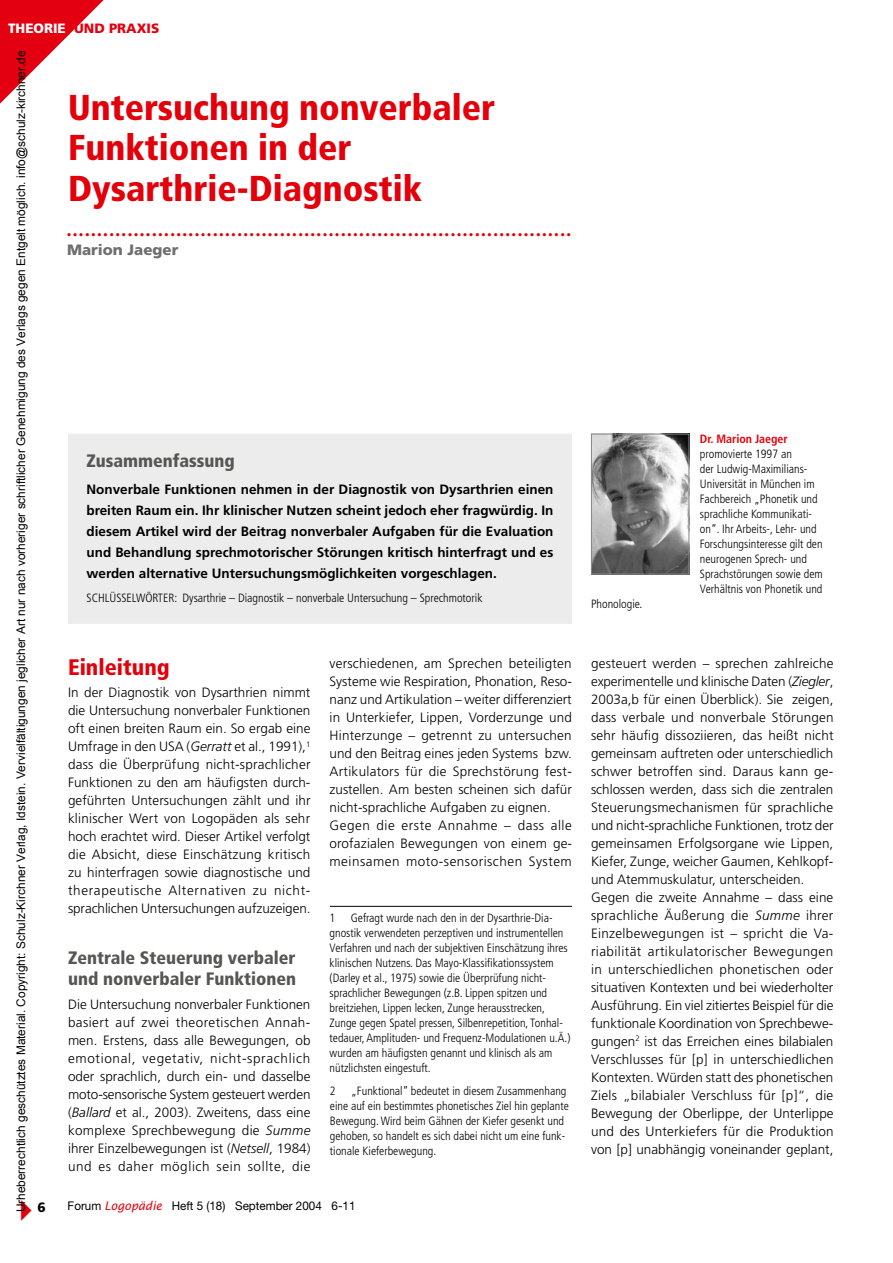
<style>
.page{position:relative;width:893px;height:1263px;background:#fff}
.page>*{position:absolute;margin:0;border:0;box-sizing:border-box;transform-origin:0 0}
.t1{font:900 condensed 36px/40.5px "Frutiger";color:#e3000b}
.t2{font:900 condensed 22.5px "Frutiger";color:#e3000b}
.t3{font:700 18.75px "Times";color:#e3000b}
.t4{font:900 condensed 18px/21px "Frutiger";color:#565655}
.t5{font:900 15px "Frutiger";color:#6e6e6e}
.t6{font:300 13.5px/18px "Frutiger";color:#000;text-align:justify}
.t7{font:700 13.5px/21px "Frutiger";color:#000;text-align:justify}
.t8{font:900 13.5px "Frutiger";color:#e3000b}
.t9{font:900 13.5px "Frutiger";color:#e30011}
.t10{font:900 13.5px "Frutiger";color:#000}
.t11{font:300 condensed 12px/15px "Frutiger LT";color:#000}
.t12{font:12px "Helvetica Neue";color:#000}
.t13{font:700 condensed 12px "Frutiger LT";color:#e3000b}
.t14{font:11.85px "Arial";color:#000}
.s1{color:#fff}
.s2{font-style:italic}
.s3{font-family:"Lucida Sans";font-style:italic;color:#e3000b}
</style>
<div class="page">
<div style="left:69px;top:434px;width:502px;height:189px;background:#ececec"></div>
<div style="left:68px;top:434px;width:504px;height:190px;border:2px solid #ececec"></div>
<hr style="left:330px;top:906px;width:242px;height:1px;background:#000">
<img style="left:593px;top:436px;width:94px;height:136px">
<div style="left:591px;top:434px;width:98px;height:140px;border:1px solid #868786"></div>
<svg style="left:0;top:0;width:104px;height:104px"></svg>
<p class="t9" style="left:8px;top:20px;width:153px"><span class="s1">THEORIE</span> UND PRAXIS</p>
<p class="t14" style="left:13px;top:1212px;width:1163px;rotate:-90deg">Urheberrechtlich geschütztes Material. Copyright: Schulz-Kirchner Verlag, Idstein. Vervielfältigungen jeglicher Art nur nach vorheriger schriftlicher Genehmigung des Verlags gegen Entgelt möglich. info@schulz-kirchner.de</p>
<p class="t8" style="left:23px;top:23px;width:149px">THEORIE UND PRAXIS</p>
<h1 class="t1" style="left:68px;top:87px;width:429px">Untersuchung nonverbaler<br>Funktionen in der<br>Dysarthrie-Diagnostik</h1>
<p class="t5" style="left:67px;top:241px;width:113px">Marion Jaeger</p>
<h3 class="t3" style="left:67px;top:219px;width:506px">...................................................................................</h3>
<p class="t13" style="left:700px;top:431px;width:89px">Dr. Marion Jaeger</p>
<p class="t11" style="left:700px;top:446px;width:124px">promovierte 1997 an<br>der Ludwig-Maximilians-<br>Universität in München im<br>Fachbereich „Phonetik und sprachliche Kommunikati&shy;on“. Ihr Arbeits-, Lehr- und<br>Forschungsinteresse gilt den neurogenen Sprech- und<br>Sprachstörungen sowie dem<br>Verhältnis von Phonetik und</p>
<h3 class="t4" style="left:87px;top:450px;width:150px">Zusammenfassung</h3>
<p class="t7" style="left:87px;top:479px;width:468px">Nonverbale Funktionen nehmen in der Diagnostik von Dysarthrien einen breiten Raum ein. Ihr klinischer Nutzen scheint jedoch eher fragwürdig. In diesem Artikel wird der Beitrag nonverbaler Aufgaben für die Evaluation und Behandlung sprechmotorischer Störungen kritisch hinterfragt und es werden alternative Untersuchungsmöglichkeiten vorgeschlagen.</p>
<p class="t11" style="left:87px;top:591px;width:397px">SCHLÜSSELWÖRTER: Dysarthrie – Diagnostik – nonverbale Untersuchung – Sprechmotorik</p>
<p class="t11" style="left:591px;top:596px;width:53px">Phonologie.</p>
<p class="t6" style="left:330px;top:654px;width:244px;text-align:left">verschiedenen, am Sprechen beteiligten Systeme wie Respiration, Phonation, Reso&shy;nanz und Artikulation – weiter differenziert in Unterkiefer, Lippen, Vorderzunge und Hinterzunge – getrennt zu untersuchen und den Beitrag eines jeden Systems bzw.<br>Artikulators für die Sprechstörung fest&shy;zustellen. Am besten scheinen sich dafür nicht-sprachliche Aufgaben zu eignen.<br>Gegen die erste Annahme – dass alle orofazialen Bewegungen von einem ge&shy;meinsamen moto-sensorischen System</p>
<p class="t6" style="left:591px;top:654px;width:244px;text-align:left">gesteuert werden – sprechen zahlreiche experimentelle und klinische Daten (<span class="s2">Ziegler</span>, 2003a,b für einen Überblick). Sie zeigen, dass verbale und nonverbale Störungen sehr häufig dissoziieren, das heißt nicht gemeinsam auftreten oder unterschiedlich schwer betroffen sind. Daraus kann ge&shy;schlossen werden, dass sich die zentralen Steuerungsmechanismen für sprachliche und nicht-sprachliche Funktionen, trotz der gemeinsamen Erfolgsorgane wie Lippen, Kiefer, Zunge, weicher Gaumen, Kehlkopf&shy;und Atemmuskulatur, unterscheiden.<br>Gegen die zweite Annahme – dass eine sprachliche Äußerung die <span class="s2">Summe</span> ihrer Einzelbewegungen ist – spricht die Va&shy;riabilität artikulatorischer Bewegungen in unterschiedlichen phonetischen oder situativen Kontexten und bei wiederholter Ausführung. Ein viel zitiertes Beispiel für die funktionale Koordination von Sprechbewe&shy;gungen<sup>2</sup> ist das Erreichen eines bilabialen Verschlusses für [p] in unterschiedlichen Kontexten. Würden statt des phonetischen Ziels „bilabialer Verschluss für [p]“, die Bewegung der Oberlippe, der Unterlippe und des Unterkiefers für die Produktion von [p] unabhängig voneinander geplant,</p>
<h2 class="t2" style="left:68px;top:653px;width:103px">Einleitung</h2>
<p class="t6" style="left:68px;top:683px;width:244px">In der Diagnostik von Dysarthrien nimmt die Untersuchung nonverbaler Funktionen oft einen breiten Raum ein. So ergab eine Umfrage in den USA (<span class="s2">Gerratt</span> et al., 1991),<sup>1 </sup>dass die Überprüfung nicht-sprachlicher Funktionen zu den am häufigsten durch&shy;geführten Untersuchungen zählt und ihr klinischer Wert von Logopäden als sehr hoch erachtet wird. Dieser Artikel verfolgt die Absicht, diese Einschätzung kritisch zu hinterfragen sowie diagnostische und therapeutische Alternativen zu nicht&shy;sprachlichen Untersuchungen aufzuzeigen.</p>
<h3 class="t4" style="left:68px;top:947px;width:230px">Zentrale Steuerung verbaler und nonverbaler Funktionen</h3>
<p class="t6" style="left:68px;top:996px;width:244px">Die Untersuchung nonverbaler Funktionen basiert auf zwei theoretischen Annah&shy;men. Erstens, dass alle Bewegungen, ob emotional, vegetativ, nicht-sprachlich oder sprachlich, durch ein- und dasselbe moto-sensorische System gesteuert werden (<span class="s2">Ballard</span> et al., 2003). Zweitens, dass eine komplexe Sprechbewegung die <span class="s2">Summe </span>ihrer Einzelbewegungen ist (<span class="s2">Netsell</span>, 1984) und es daher möglich sein sollte, die</p>
<p class="t11" style="left:330px;top:911px;width:242px;text-indent:21px">Gefragt wurde nach den in der Dysarthrie-Dia&shy;gnostik verwendeten perzeptiven und instrumentellen Verfahren und nach der subjektiven Einschätzung ihres klinischen Nutzens. Das Mayo-Klassifikationssystem (Darley et al., 1975) sowie die Überprüfung nicht&shy;sprachlicher Bewegungen (z.B. Lippen spitzen und breitziehen, Lippen lecken, Zunge herausstrecken, Zunge gegen Spatel pressen, Silbenrepetition, Tonhal&shy;tedauer, Amplituden- und Frequenz-Modulationen u.Ä.) wurden am häufigsten genannt und klinisch als am nützlichsten eingestuft.</p>
<p class="t11" style="left:330px;top:911px;width:7px">1</p>
<p class="t11" style="left:330px;top:1084px;width:240px;text-indent:21px">„Funktional” bedeutet in diesem Zusammenhang eine auf ein bestimmtes phonetisches Ziel hin geplante Bewegung. Wird beim Gähnen der Kiefer gesenkt und gehoben, so handelt es sich dabei nicht um eine funk&shy;tionale Kieferbewegung.</p>
<p class="t11" style="left:330px;top:1084px;width:7px">2</p>
<p class="t10" style="left:37px;top:1199px;width:10px">6</p>
<p class="t12" style="left:68px;top:1199px;width:289px">Forum <span class="s3">Logopädie</span> Heft 5 (18) September 2004 6-11</p>
</div>
